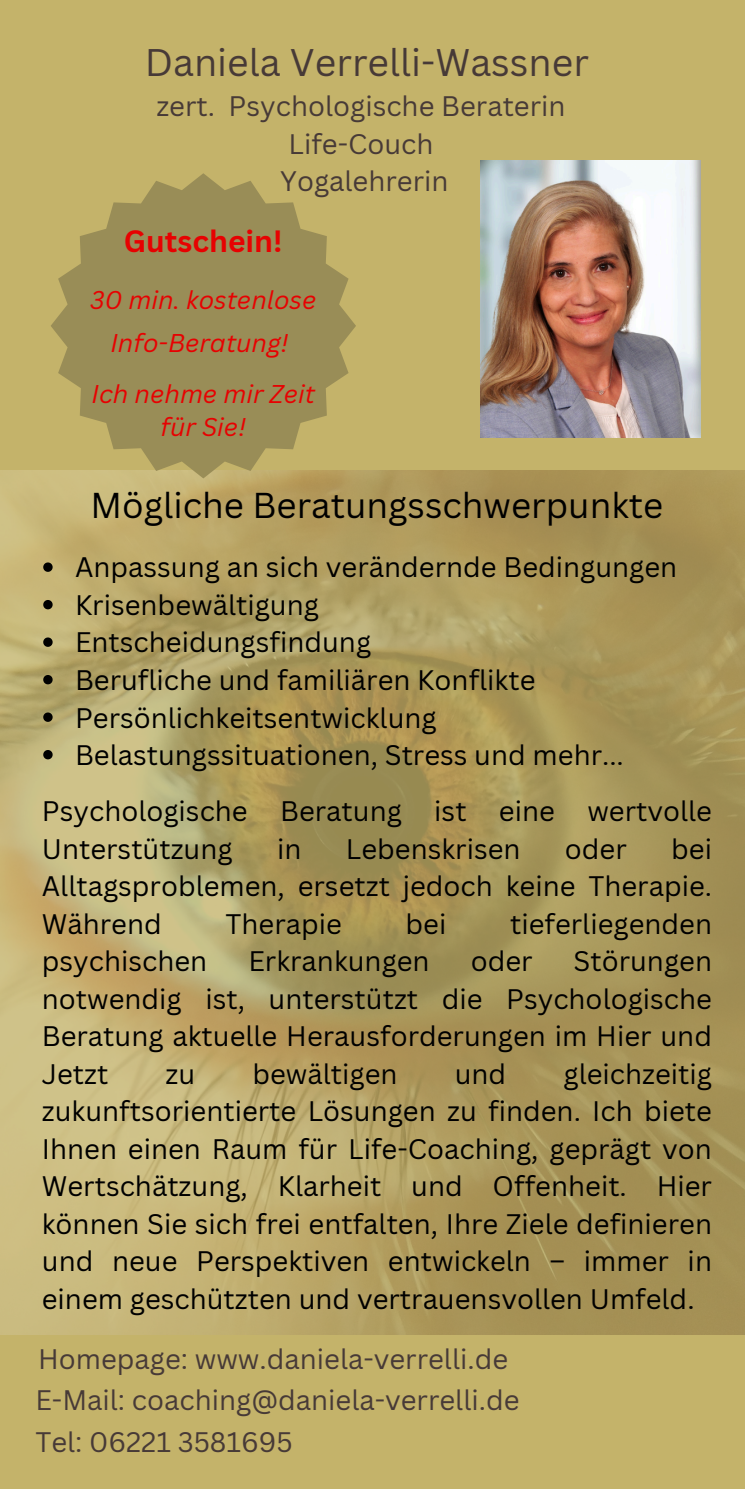
<style>
.page{position:relative;width:745px;height:1489px;background:#fff}
.page>*{position:absolute;margin:0;border:0;box-sizing:border-box;transform-origin:0 0}
.t1{font:37.5px "Canva Sans";color:#473a37}
.t2{font:35px "Canva Sans";color:#000}
.t3{font:700 30px "Canva Sans";color:#e70101}
.t4{font:27.5px/37.5px "Canva Sans";color:#000;text-align:justify}
.t5{font:27.5px/37.5px "Canva Sans";color:#473a37;text-align:center}
.t6{font:italic 25px "Canva Sans";color:#e70101}
</style>
<div class="page">
<div style="left:0;top:0;width:744px;height:1489px;background:#c4b36a"></div>
<img style="left:480px;top:160px;width:220px;height:278px">
<img style="left:0;top:471px;width:744px;height:863px">
<svg style="left:51px;top:173px;width:305px;height:305px;fill:#998d57"></svg>
<svg style="left:43px;top:562px;width:10px;height:10px"></svg>
<svg style="left:43px;top:600px;width:10px;height:9px"></svg>
<svg style="left:43px;top:637px;width:10px;height:10px"></svg>
<svg style="left:43px;top:675px;width:10px;height:9px"></svg>
<svg style="left:43px;top:712px;width:10px;height:10px"></svg>
<svg style="left:43px;top:750px;width:10px;height:9px"></svg>
<h3 class="t1" style="left:145px;top:36px;width:445px">Daniela Verrelli-Wassner</h3>
<p class="t5" style="left:156px;top:87px;width:410px">zert. Psychologische Beraterin<br>Life-Couch<br>Yogalehrerin</p>
<p class="t3" style="left:124px;top:220px;width:160px">Gutschein!</p>
<p class="t6" style="left:90px;top:282px;width:228px">30 min. kostenlose</p>
<h3 class="t6" style="left:110px;top:325px;width:180px">Info-Beratung!</h3>
<h3 class="t6" style="left:92px;top:376px;width:225px">Ich nehme mir Zeit</h3>
<h3 class="t6" style="left:160px;top:410px;width:87px">für Sie!</h3>
<h2 class="t2" style="left:90px;top:481px;width:574px">Mögliche Beratungsschwerpunkte</h2>
<p class="t4" style="left:75px;top:548px;width:603px">Anpassung an sich verändernde Bedingungen</p>
<p class="t4" style="left:75px;top:585px;width:245px">Krisenbewältigung</p>
<p class="t4" style="left:75px;top:623px;width:297px">Entscheidungsfindung</p>
<p class="t4" style="left:75px;top:660px;width:462px">Berufliche und familiären Konflikte</p>
<h1 class="t4" style="left:75px;top:698px;width:363px">Persönlichkeitsentwicklung</h1>
<p class="t4" style="left:75px;top:735px;width:550px">Belastungssituationen, Stress und mehr...</p>
<p class="t4" style="left:42px;top:792px;width:671px">Psychologische Beratung ist eine wertvolle<br>Unterstützung</p>
<p class="t4" style="left:42px;top:829px;width:671px;text-indent:629px">bei Alltagsproblemen, ersetzt jedoch keine Therapie.<br>Während</p>
<p class="t4" style="left:277px;top:829px;width:26px">in</p>
<p class="t4" style="left:346px;top:829px;width:176px">Lebenskrisen</p>
<p class="t4" style="left:564px;top:829px;width:63px">oder</p>
<p class="t4" style="left:225px;top:904px;width:118px">Therapie</p>
<p class="t4" style="left:405px;top:904px;width:42px">bei</p>
<p class="t4" style="left:510px;top:904px;width:203px">tieferliegenden</p>
<p class="t4" style="left:42px;top:942px;width:167px">psychischen</p>
<p class="t4" style="left:248px;top:942px;width:183px">Erkrankungen</p>
<p class="t4" style="left:470px;top:942px;width:63px">oder</p>
<p class="t4" style="left:42px;top:942px;width:671px;text-indent:531px">Störungen notwendig ist, unterstützt die Psychologische Beratung aktuelle Herausforderungen im Hier und Jetzt</p>
<p class="t4" style="left:42px;top:1054px;width:671px;text-indent:521px">gleichzeitig zukunftsorientierte Lösungen zu finden. Ich biete Ihnen einen Raum für Life-Coaching, geprägt von Wertschätzung, Klarheit und Offenheit. Hier können Sie sich frei entfalten, Ihre Ziele definieren und neue Perspektiven entwickeln – immer in einem geschützten und vertrauensvollen Umfeld.</p>
<p class="t4" style="left:165px;top:1054px;width:31px">zu</p>
<p class="t4" style="left:252px;top:1054px;width:146px">bewältigen</p>
<p class="t4" style="left:454px;top:1054px;width:53px">und</p>
<p class="t5" style="left:38px;top:1339px;width:471px">Homepage: www.daniela-verrelli.de</p>
<p class="t5" style="left:35px;top:1381px;width:485px">E-Mail: coaching@daniela-verrelli.de</p>
<p class="t5" style="left:35px;top:1422px;width:259px">Tel: 06221 3581695</p>
</div>
